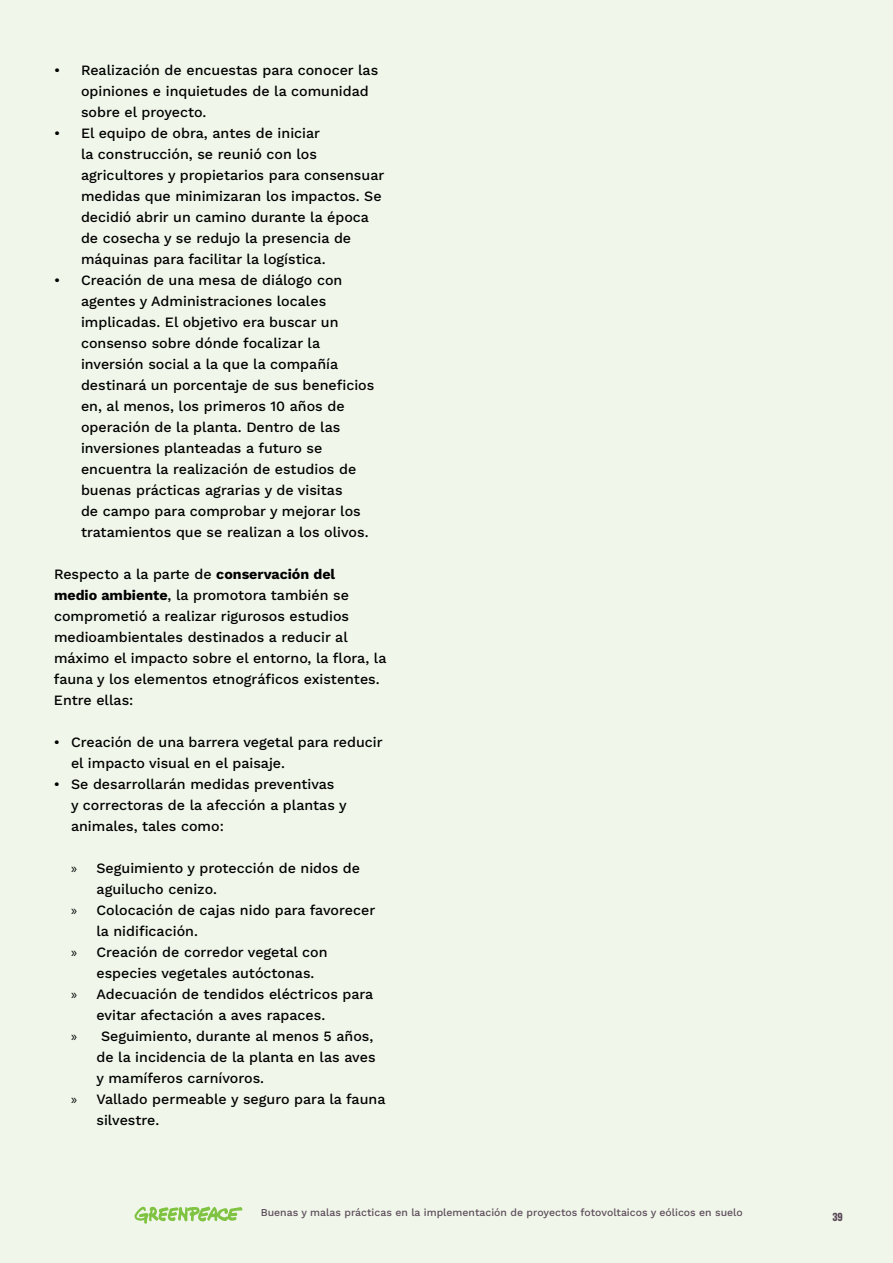
<style>
.page{position:relative;width:893px;height:1263px;background:#f0f7ea}
.page>*{position:absolute;margin:0;border:0;box-sizing:border-box;transform-origin:0 0}
.t1{font:500 14.25px/21px "Work Sans";color:#000}
.t2{font:500 10.5px "Work Sans";color:#5c4b5a}
.t3{font:700 10.5px "Greenpeace Sans";color:#5c4b5a}
.s1{font-weight:700}
.s2{font-family:"Myriad Pro";font-weight:400}
</style>
<div class="page">
<svg style="left:134px;top:1206px;width:108px;height:17px"></svg>
<p class="t1" style="left:81px;top:59px;width:299px;text-indent:-27px">• Realización de encuestas para conocer las opiniones e inquietudes de la comunidad sobre el proyecto.</p>
<p class="t1" style="left:81px;top:122px;width:305px;text-indent:-27px">• El equipo de obra, antes de iniciar<br>la construcción, se reunió con los agricultores y propietarios para consensuar medidas que minimizaran los impactos. Se decidió abrir un camino durante la época de cosecha y se redujo la presencia de máquinas para facilitar la logística.</p>
<p class="t1" style="left:81px;top:269px;width:295px;text-indent:-27px">• Creación de una mesa de diálogo con agentes y Administraciones locales implicadas. El objetivo era buscar un consenso sobre dónde focalizar la inversión social a la que la compañía destinará un porcentaje de sus beneficios en, al menos, los primeros 10 años de operación de la planta. Dentro de las inversiones planteadas a futuro se encuentra la realización de estudios de buenas prácticas agrarias y de visitas<br>de campo para comprobar y mejorar los tratamientos que se realizan a los olivos.</p>
<p class="t1" style="left:54px;top:563px;width:334px">Respecto a la parte de <span class="s1">conservación del<br>medio ambiente</span>, la promotora también se comprometió a realizar rigurosos estudios medioambientales destinados a reducir al máximo el impacto sobre el entorno, la flora, la fauna y los elementos etnográficos existentes.<br>Entre ellas:</p>
<p class="t1" style="left:71px;top:731px;width:313px;text-indent:-17px">• Creación de una barrera vegetal para reducir el impacto visual en el paisaje.</p>
<p class="t1" style="left:71px;top:773px;width:277px;text-indent:-17px">• Se desarrollarán medidas preventivas<br>y correctoras de la afección a plantas y animales, tales como:</p>
<p class="t1" style="left:71px;top:857px;width:291px"><span class="s2">»</span> Seguimiento y protección de nidos de</p>
<p class="t1" style="left:97px;top:878px;width:122px">aguilucho cenizo.</p>
<p class="t1" style="left:71px;top:899px;width:306px"><span class="s2">»</span> Colocación de cajas nido para favorecer</p>
<p class="t1" style="left:97px;top:920px;width:103px">la nidificación.</p>
<p class="t1" style="left:71px;top:941px;width:258px"><span class="s2">»</span> Creación de corredor vegetal con</p>
<p class="t1" style="left:97px;top:962px;width:220px">especies vegetales autóctonas.</p>
<p class="t1" style="left:71px;top:983px;width:304px"><span class="s2">»</span> Adecuación de tendidos eléctricos para</p>
<p class="t1" style="left:97px;top:1004px;width:230px">evitar afectación a aves rapaces.</p>
<p class="t1" style="left:71px;top:1025px;width:304px"><span class="s2">»</span> Seguimiento, durante al menos 5 años,</p>
<p class="t1" style="left:97px;top:1046px;width:281px">de la incidencia de la planta en las aves</p>
<p class="t1" style="left:97px;top:1067px;width:169px">y mamíferos carnívoros.</p>
<p class="t1" style="left:71px;top:1088px;width:316px"><span class="s2">»</span> Vallado permeable y seguro para la fauna</p>
<p class="t1" style="left:97px;top:1109px;width:64px">silvestre.</p>
<p class="t2" style="left:261px;top:1204px;width:484px">Buenas y malas prácticas en la implementación de proyectos fotovoltaicos y eólicos en suelo</p>
<p class="t3" style="left:832px;top:1209px;width:12px">39</p>
</div>
